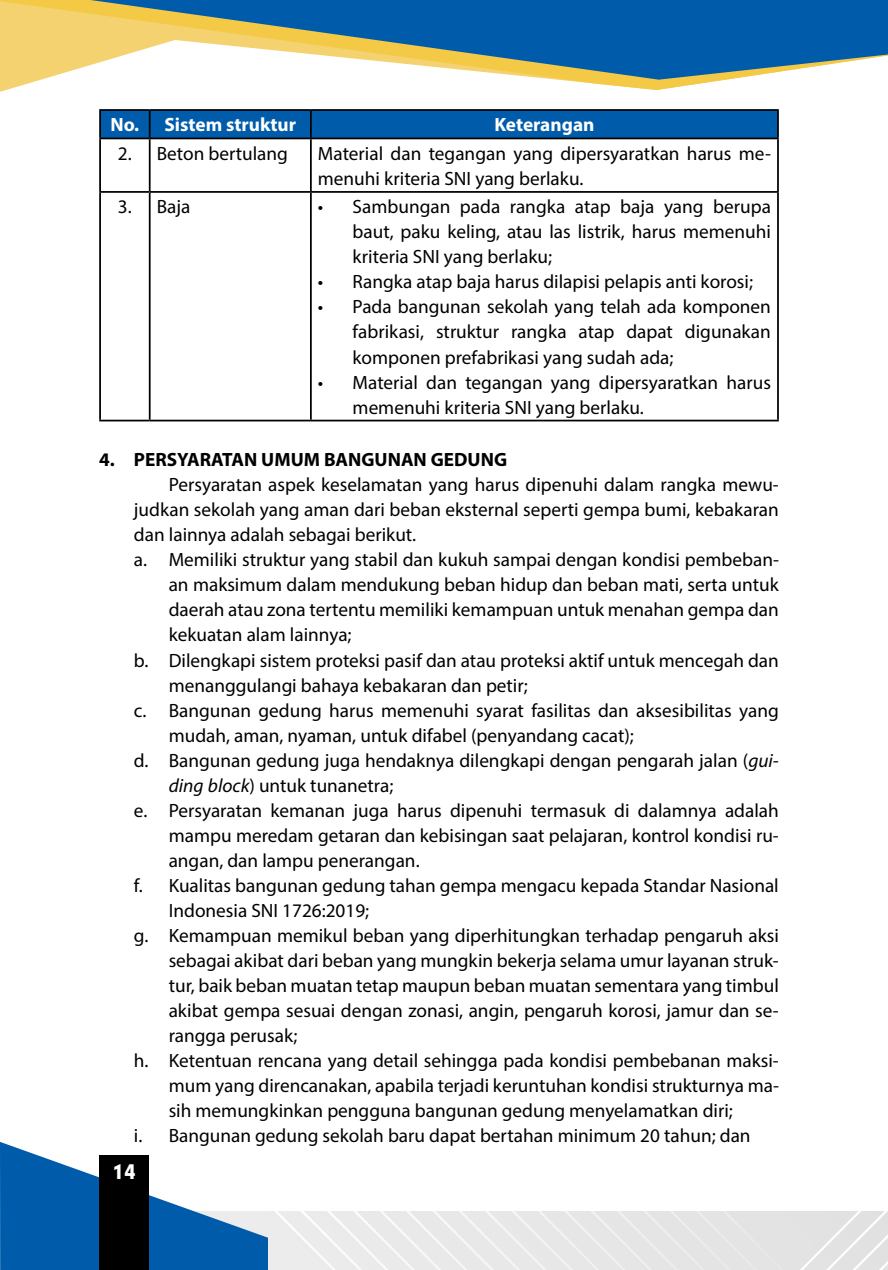
<style>
.page{position:relative;width:888px;height:1270px;background:#fff}
.page>*{position:absolute;margin:0;border:0;box-sizing:border-box;transform-origin:0 0}
.t1{font:19.25px/25px "Myriad Pro";color:#000}
.t2{font:700 19.25px "Myriad Pro";color:#000}
.t3{font:700 19.25px "Myriad Pro";color:#fff}
.t4{font:900 19.25px "Geometrix";color:#fff}
.s1{font-style:italic}
</style>
<div class="page">
<div style="left:268px;top:1211px;width:620px;height:59px;background:#e8e8e8"></div>
<svg style="left:0;top:1142px;width:268px;height:128px"></svg>
<svg style="left:0;top:0;width:723px;height:90px"></svg>
<svg style="left:91px;top:0;width:797px;height:80px;fill:#005cab"></svg>
<div style="left:99px;top:1156px;width:50px;height:114px;background:#000"></div>
<div style="left:101px;top:111px;width:676px;height:27px;background:#005cab"></div>
<hr style="left:99px;top:109px;width:51px;height:2px;background:#000">
<hr style="left:99px;top:111px;width:2px;height:27px;background:#000">
<hr style="left:150px;top:109px;width:161px;height:2px;background:#000">
<hr style="left:149px;top:111px;width:2px;height:27px;background:#000">
<hr style="left:311px;top:109px;width:468px;height:2px;background:#000">
<hr style="left:310px;top:111px;width:2px;height:27px;background:#000">
<hr style="left:777px;top:111px;width:2px;height:27px;background:#000">
<hr style="left:99px;top:138px;width:51px;height:1px;background:#000">
<hr style="left:99px;top:139px;width:2px;height:52px;background:#000">
<hr style="left:150px;top:138px;width:161px;height:1px;background:#000">
<hr style="left:149px;top:139px;width:2px;height:52px;background:#000">
<hr style="left:311px;top:138px;width:468px;height:1px;background:#000">
<hr style="left:310px;top:139px;width:2px;height:52px;background:#000">
<hr style="left:777px;top:139px;width:2px;height:52px;background:#000">
<hr style="left:99px;top:191px;width:51px;height:2px;background:#000">
<hr style="left:99px;top:193px;width:2px;height:227px;background:#000">
<hr style="left:150px;top:191px;width:161px;height:2px;background:#000">
<hr style="left:149px;top:193px;width:2px;height:227px;background:#000">
<hr style="left:311px;top:191px;width:468px;height:2px;background:#000">
<hr style="left:310px;top:193px;width:2px;height:227px;background:#000">
<hr style="left:777px;top:193px;width:2px;height:227px;background:#000">
<hr style="left:99px;top:420px;width:51px;height:1px;background:#000">
<hr style="left:150px;top:420px;width:161px;height:1px;background:#000">
<hr style="left:311px;top:420px;width:468px;height:1px;background:#000">
<p class="t3" style="left:111px;top:112px;width:187px">No. Sistem struktur</p>
<p class="t3" style="left:494px;top:112px;width:102px">Keterangan</p>
<p class="t1" style="left:118px;top:141px;width:172px">2. Beton bertulang</p>
<p class="t1" style="left:318px;top:141px;width:455px">Material dan tegangan yang dipersyaratkan harus me&shy;menuhi kriteria SNI yang berlaku.</p>
<p class="t1" style="left:118px;top:194px;width:74px">3. Baja</p>
<p class="t1" style="left:353px;top:194px;width:420px;text-align:justify;text-indent:-35px">• Sambungan pada rangka atap baja yang berupa baut, paku keling, atau las listrik, harus memenuhi kriteria SNI yang berlaku;</p>
<p class="t1" style="left:318px;top:269px;width:437px">• Rangka atap baja harus dilapisi pelapis anti korosi;</p>
<p class="t1" style="left:353px;top:294px;width:420px;text-align:justify;text-indent:-35px">• Pada bangunan sekolah yang telah ada komponen fabrikasi, struktur rangka atap dapat digunakan komponen prefabrikasi yang sudah ada;</p>
<p class="t1" style="left:353px;top:369px;width:420px;text-indent:-35px">• Material dan tegangan yang dipersyaratkan harus memenuhi kriteria SNI yang berlaku.</p>
<p class="t2" style="left:99px;top:447px;width:409px">4. PERSYARATAN UMUM BANGUNAN GEDUNG</p>
<p class="t1" style="left:169px;top:472px;width:612px">Persyaratan aspek keselamatan yang harus dipenuhi dalam rangka mewu-</p>
<p class="t1" style="left:134px;top:497px;width:646px">judkan sekolah yang aman dari beban eksternal seperti gempa bumi, kebakaran</p>
<p class="t1" style="left:134px;top:522px;width:284px">dan lainnya adalah sebagai berikut.</p>
<p class="t1" style="left:134px;top:547px;width:646px">a. Memiliki struktur yang stabil dan kukuh sampai dengan kondisi pembeban-</p>
<p class="t1" style="left:169px;top:572px;width:612px">an maksimum dalam mendukung beban hidup dan beban mati, serta untuk</p>
<p class="t1" style="left:169px;top:597px;width:612px">daerah atau zona tertentu memiliki kemampuan untuk menahan gempa dan</p>
<p class="t1" style="left:169px;top:622px;width:184px">kekuatan alam lainnya;</p>
<p class="t1" style="left:134px;top:647px;width:646px">b. Dilengkapi sistem proteksi pasif dan atau proteksi aktif untuk mencegah dan</p>
<p class="t1" style="left:169px;top:672px;width:361px">menanggulangi bahaya kebakaran dan petir;</p>
<p class="t1" style="left:134px;top:697px;width:646px">c. Bangunan gedung harus memenuhi syarat fasilitas dan aksesibilitas yang</p>
<p class="t1" style="left:169px;top:722px;width:467px">mudah, aman, nyaman, untuk difabel (penyandang cacat);</p>
<p class="t1" style="left:134px;top:747px;width:646px">d. Bangunan gedung juga hendaknya dilengkapi dengan pengarah jalan (<span class="s1">gui-</span></p>
<p class="t1" style="left:169px;top:772px;width:226px"><span class="s1">ding block</span>) untuk tunanetra;</p>
<p class="t1" style="left:134px;top:797px;width:646px">e. Persyaratan kemanan juga harus dipenuhi termasuk di dalamnya adalah</p>
<p class="t1" style="left:169px;top:822px;width:612px">mampu meredam getaran dan kebisingan saat pelajaran, kontrol kondisi ru-</p>
<p class="t1" style="left:169px;top:847px;width:252px">angan, dan lampu penerangan.</p>
<p class="t1" style="left:134px;top:872px;width:646px">f. Kualitas bangunan gedung tahan gempa mengacu kepada Standar Nasional</p>
<p class="t1" style="left:169px;top:897px;width:202px">Indonesia SNI 1726:2019;</p>
<p class="t1" style="left:134px;top:922px;width:646px">g. Kemampuan memikul beban yang diperhitungkan terhadap pengaruh aksi</p>
<p class="t1" style="left:169px;top:948px;width:612px">sebagai akibat dari beban yang mungkin bekerja selama umur layanan struk-</p>
<p class="t1" style="left:169px;top:973px;width:612px">tur, baik beban muatan tetap maupun beban muatan sementara yang timbul</p>
<p class="t1" style="left:169px;top:998px;width:612px">akibat gempa sesuai dengan zonasi, angin, pengaruh korosi, jamur dan se-</p>
<p class="t1" style="left:169px;top:1023px;width:130px">rangga perusak;</p>
<p class="t1" style="left:134px;top:1048px;width:646px">h. Ketentuan rencana yang detail sehingga pada kondisi pembebanan maksi-</p>
<p class="t1" style="left:169px;top:1073px;width:612px">mum yang direncanakan, apabila terjadi keruntuhan kondisi strukturnya ma-</p>
<p class="t1" style="left:169px;top:1098px;width:566px">sih memungkinkan pengguna bangunan gedung menyelamatkan diri;</p>
<p class="t1" style="left:134px;top:1123px;width:618px">i. Bangunan gedung sekolah baru dapat bertahan minimum 20 tahun; dan</p>
<p class="t4" style="left:112px;top:1159px;width:25px">14</p>
</div>
